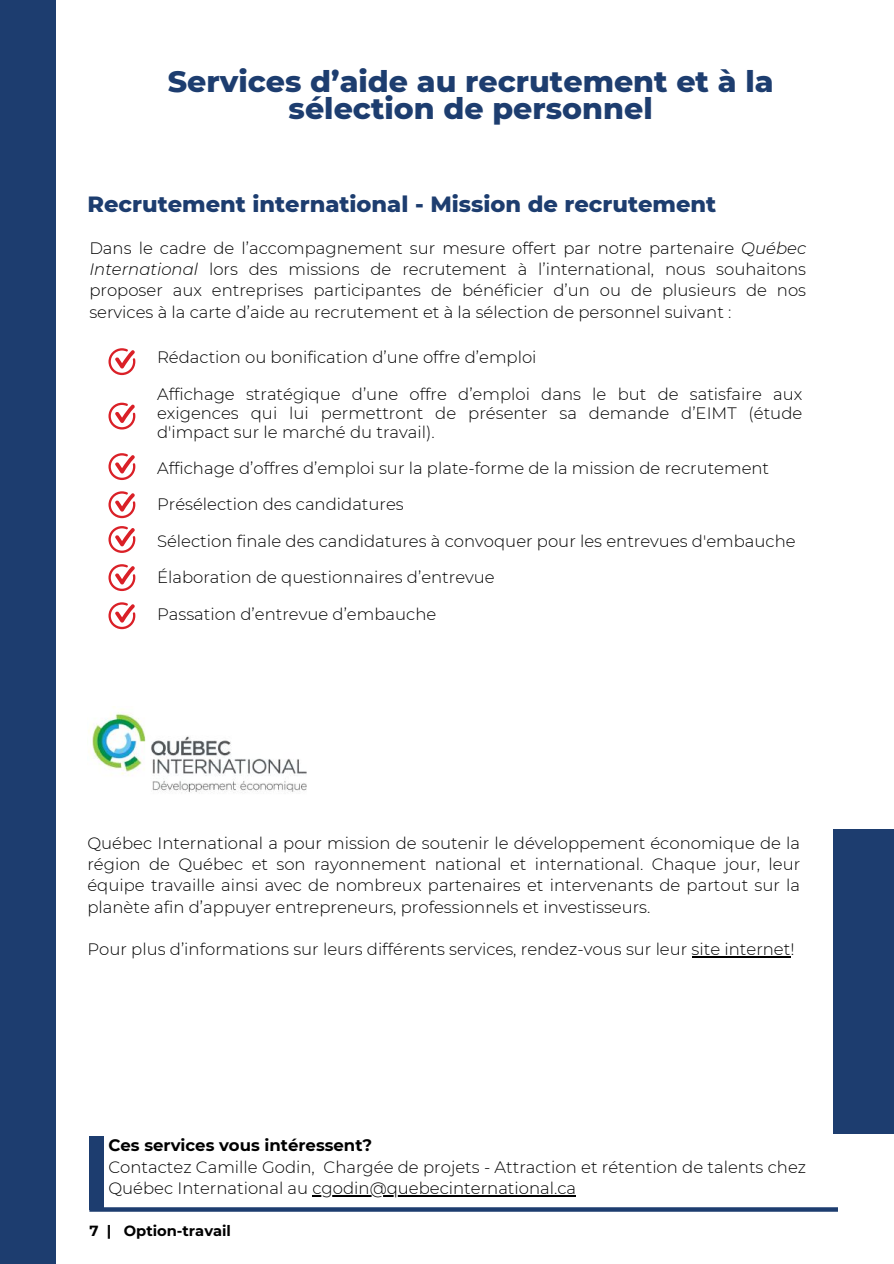
<style>
.page{position:relative;width:894px;height:1264px;background:#fff}
.page>*{position:absolute;margin:0;border:0;box-sizing:border-box;transform-origin:0 0}
.t1{font:800 30px/27px "Montserrat";color:#1d3d6f;text-align:center}
.t2{font:800 22.5px "Montserrat";color:#1d3d6f}
.t3{font:300 16.5px/21.3px "Montserrat";color:#000;text-align:justify}
.t4{font:700 16.5px "Montserrat";color:#000}
.t5{font:700 14.7px "Montserrat";color:#000}
.s1{font-style:italic}
</style>
<div class="page">
<div style="left:0;top:0;width:55px;height:1263px;background:#1d3d6f"></div>
<div style="left:89px;top:1136px;width:15px;height:73px;background:#1d3d6f"></div>
<svg style="left:89px;top:1207px;width:748px;height:4px;background:#2a4877"></svg>
<div style="left:833px;top:829px;width:60px;height:304px;background:#1d3d6f"></div>
<svg style="left:108px;top:348px;width:27px;height:27px"></svg>
<svg style="left:108px;top:402px;width:27px;height:27px"></svg>
<svg style="left:108px;top:453px;width:27px;height:27px"></svg>
<svg style="left:108px;top:491px;width:27px;height:27px"></svg>
<svg style="left:108px;top:526px;width:27px;height:27px"></svg>
<svg style="left:108px;top:564px;width:27px;height:27px"></svg>
<svg style="left:108px;top:602px;width:27px;height:27px"></svg>
<img style="left:88px;top:709px;width:219px;height:84px">
<hr style="left:312px;top:1195px;width:264px;height:1px;background:#000">
<hr style="left:691px;top:956px;width:99px;height:1px;background:#000">
<h1 class="t1" style="left:168px;top:68px;width:607px">Services d’aide au recrutement et à la sélection de personnel</h1>
<h2 class="t2" style="left:87px;top:190px;width:630px">Recrutement international - Mission de recrutement</h2>
<p class="t3" style="left:89px;top:237px;width:718px">Dans le cadre de l’accompagnement sur mesure offert par notre partenaire <span class="s1">Québec International</span> lors des missions de recrutement à l’international, nous souhaitons proposer aux entreprises participantes de bénéficier d’un ou de plusieurs de nos services à la carte d’aide au recrutement et à la sélection de personnel suivant :</p>
<p class="t3" style="left:157px;top:346px;width:381px">Rédaction ou bonification d’une offre d’emploi</p>
<p class="t3" style="left:157px;top:384px;width:646px;line-height:19.2px">Affichage stratégique d’une offre d’emploi dans le but de satisfaire aux exigences qui lui permettront de présenter sa demande d’EIMT (étude d'impact sur le marché du travail).</p>
<p class="t3" style="left:157px;top:457px;width:613px">Affichage d’offres d’emploi sur la plate-forme de la mission de recrutement</p>
<p class="t3" style="left:157px;top:493px;width:248px">Présélection des candidatures</p>
<p class="t3" style="left:157px;top:530px;width:640px">Sélection finale des candidatures à convoquer pour les entrevues d'embauche</p>
<p class="t3" style="left:157px;top:567px;width:339px">Élaboration de questionnaires d’entrevue</p>
<p class="t3" style="left:157px;top:603px;width:280px">Passation d’entrevue d’embauche</p>
<p class="t3" style="left:87px;top:832px;width:714px">Québec International a pour mission de soutenir le développement économique de la région de Québec et son rayonnement national et international. Chaque jour, leur équipe travaille ainsi avec de nombreux partenaires et intervenants de partout sur la planète afin d’appuyer entrepreneurs, professionnels et investisseurs.</p>
<p class="t3" style="left:87px;top:938px;width:708px">Pour plus d’informations sur leurs différents services, rendez-vous sur leur site internet!</p>
<p class="t4" style="left:108px;top:1135px;width:265px">Ces services vous intéressent?</p>
<p class="t3" style="left:108px;top:1156px;width:699px">Contactez Camille Godin, Chargée de projets - Attraction et rétention de talents chez<br>Québec International au cgodin@quebecinternational.ca</p>
<p class="t5" style="left:89px;top:1221px;width:143px">7 | Option-travail</p>
</div>
